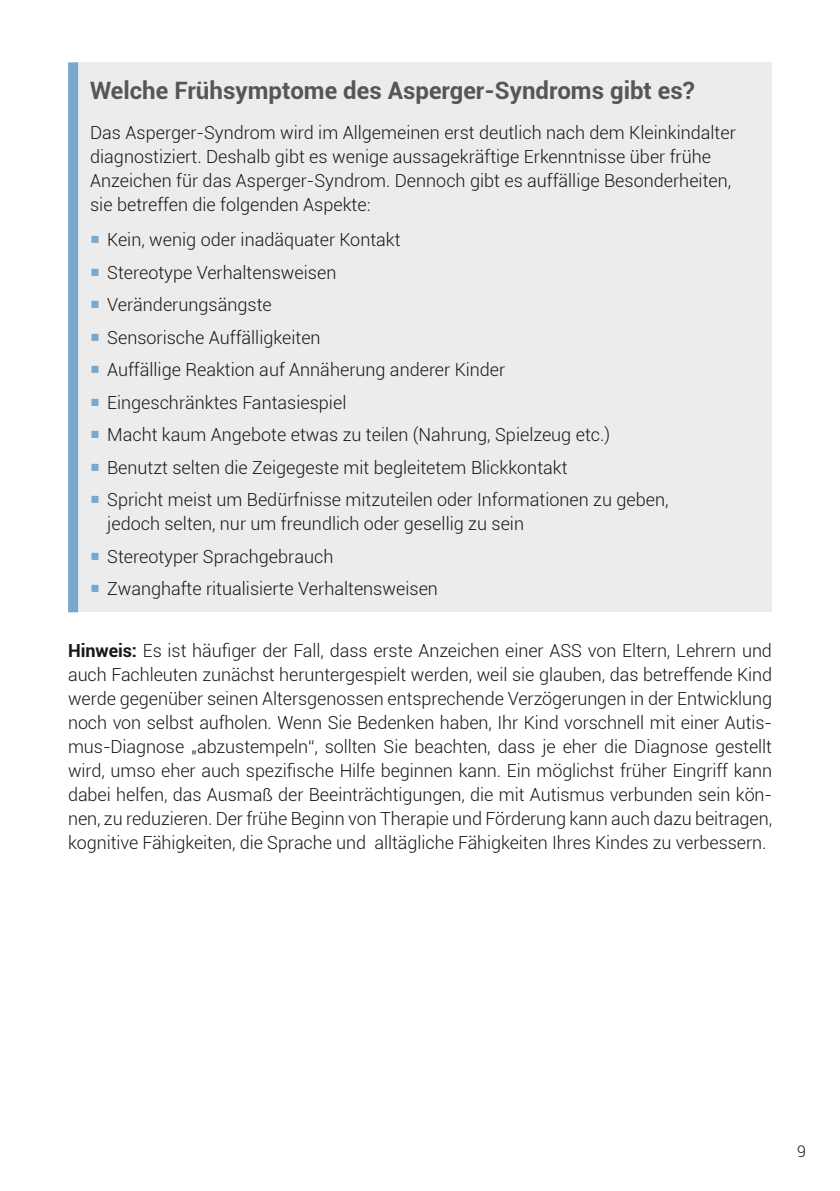
<style>
.page{position:relative;width:840px;height:1191px;background:#fff}
.page>*{position:absolute;margin:0;border:0;box-sizing:border-box;transform-origin:0 0}
.t1{font:700 24px "Roboto";color:#565655}
.t2{font:300 18px/24px "Roboto";color:#181716}
.t3{font:300 16px "Roboto";color:#181716}
.s1{color:#78a8cd}
.s2{font-weight:700}
</style>
<div class="page">
<div style="left:73px;top:62px;width:698px;height:550px;background:#ececec"></div>
<div style="left:68px;top:62px;width:10px;height:550px;background:#78a8cd"></div>
<h1 class="t1" style="left:90px;top:73px;width:606px">Welche Frühsymptome des Asperger-Syndroms gibt es?</h1>
<p class="t2" style="left:90px;top:120px;width:647px">Das Asperger-Syndrom wird im Allgemeinen erst deutlich nach dem Kleinkindalter diagnostiziert. Deshalb gibt es wenige aussagekräftige Erkenntnisse über frühe Anzeichen für das Asperger-Syndrom. Dennoch gibt es auffällige Besonderheiten, sie betreffen die folgenden Aspekte:</p>
<p class="t2" style="left:90px;top:227px;width:312px"><span class="s1">○</span> Kein, wenig oder inadäquater Kontakt</p>
<p class="t2" style="left:90px;top:260px;width:247px"><span class="s1">○</span> Stereotype Verhaltensweisen</p>
<p class="t2" style="left:90px;top:292px;width:183px"><span class="s1">○</span> Veränderungsängste</p>
<p class="t2" style="left:90px;top:325px;width:232px"><span class="s1">○</span> Sensorische Auffälligkeiten</p>
<p class="t2" style="left:90px;top:357px;width:416px"><span class="s1">○</span> Auffällige Reaktion auf Annäherung anderer Kinder</p>
<p class="t2" style="left:90px;top:390px;width:258px"><span class="s1">○</span> Eingeschränktes Fantasiespiel</p>
<p class="t2" style="left:90px;top:422px;width:521px"><span class="s1">○</span> Macht kaum Angebote etwas zu teilen (Nahrung, Spielzeug etc.)</p>
<p class="t2" style="left:90px;top:455px;width:478px"><span class="s1">○</span> Benutzt selten die Zeigegeste mit begleitetem Blickkontakt</p>
<p class="t2" style="left:107px;top:487px;width:562px;text-indent:-17px"><span class="s1">○</span> Spricht meist um Bedürfnisse mitzuteilen oder Informationen zu geben, jedoch selten, nur um freundlich oder gesellig zu sein</p>
<p class="t2" style="left:90px;top:544px;width:245px"><span class="s1">○</span> Stereotyper Sprachgebrauch</p>
<p class="t2" style="left:90px;top:576px;width:349px"><span class="s1">○</span> Zwanghafte ritualisierte Verhaltensweisen</p>
<p class="t2" style="left:68px;top:637px;width:705px;text-align:justify"><span class="s2">Hinweis:</span> Es ist häufiger der Fall, dass erste Anzeichen einer ASS von Eltern, Lehrern und auch Fachleuten zunächst heruntergespielt werden, weil sie glauben, das betreffende Kind werde gegenüber seinen Altersgenossen entsprechende Verzögerungen in der Entwicklung noch von selbst aufholen. Wenn Sie Bedenken haben, Ihr Kind vorschnell mit einer Autis&shy;mus-Diagnose „abzustempeln“, sollten Sie beachten, dass je eher die Diagnose gestellt wird, umso eher auch spezifische Hilfe beginnen kann. Ein möglichst früher Eingriff kann dabei helfen, das Ausmaß der Beeinträchtigungen, die mit Autismus verbunden sein kön&shy;nen, zu reduzieren. Der frühe Beginn von Therapie und Förderung kann auch dazu beitragen, kognitive Fähigkeiten, die Sprache und alltägliche Fähigkeiten Ihres Kindes zu verbessern.</p>
<p class="t3" style="left:796px;top:1140px;width:10px">9</p>
</div>
